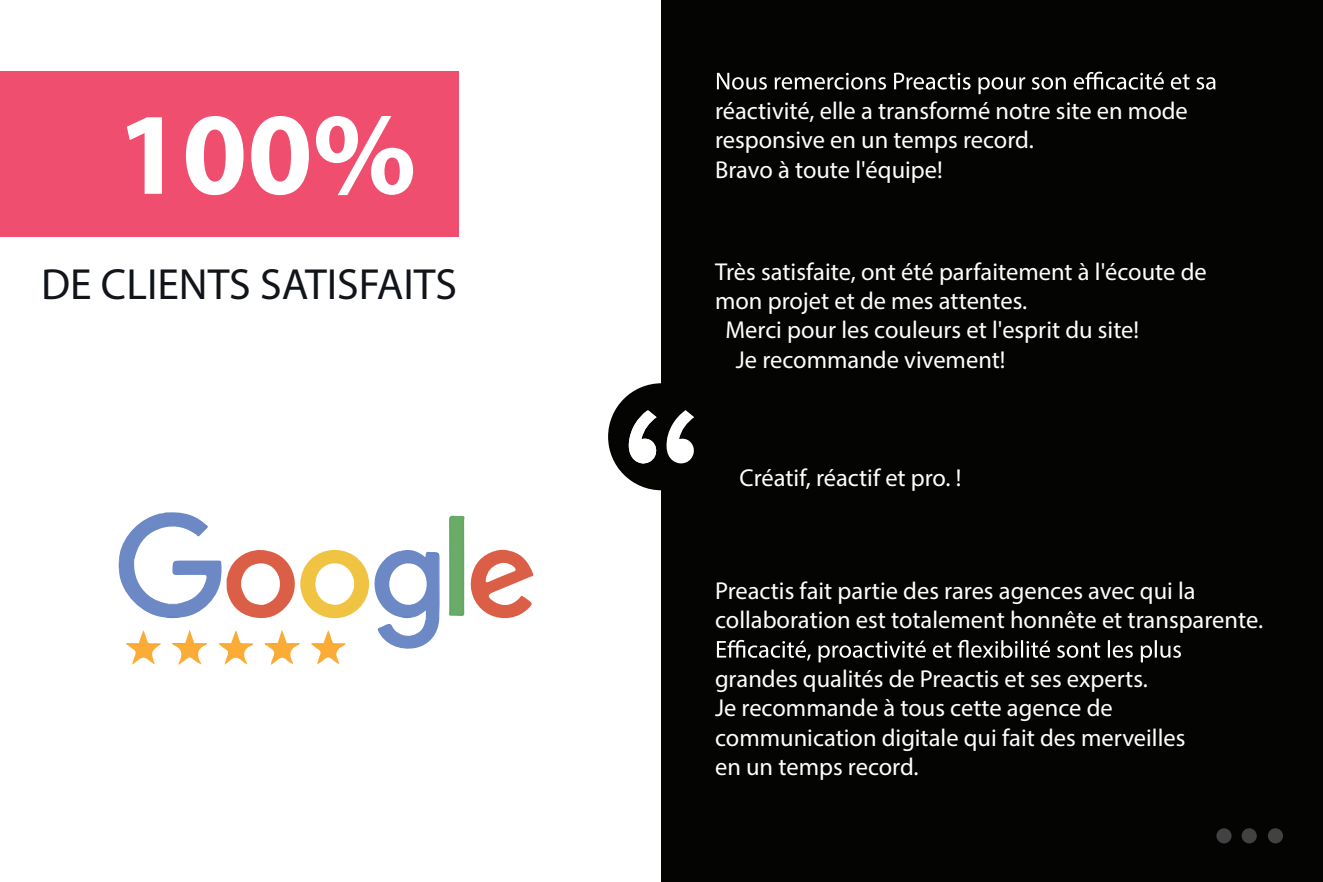
<style>
.page{position:relative;width:1323px;height:882px;background:#fff}
.page>*{position:absolute;margin:0;border:0;box-sizing:border-box;transform-origin:0 0}
.t1{font:700 117.77px "Myriad Pro";color:#fff}
.t2{font:43.75px "Myriad Pro";color:#11151a}
.t3{font:24.5px/29.4px "Myriad Pro";color:#fdfefe}
</style>
<div class="page">
<div style="left:0;top:71px;width:459px;height:165px;background:#f04e6e"></div>
<div style="left:662px;top:0;width:661px;height:882px;background:#040503"></div>
<svg style="left:717px;top:72px;width:499px;height:22px"></svg>
<svg style="left:717px;top:640px;width:464px;height:22px"></svg>
<svg style="left:608px;top:383px;width:86px;height:107px"></svg>
<svg style="left:1216px;top:828px;width:16px;height:15px"></svg>
<div style="left:1242px;top:828px;width:15px;height:15px;background:#414241;border-radius:50%"></div>
<div style="left:1268px;top:828px;width:15px;height:15px;background:#414241;border-radius:50%"></div>
<div style="left:300px;top:550px;width:69px;height:68px;background:#f1c343;border-radius:50%"></div>
<svg style="left:265px;top:630px;width:35px;height:35px"></svg>
<svg style="left:172px;top:630px;width:35px;height:35px"></svg>
<svg style="left:126px;top:630px;width:35px;height:35px"></svg>
<svg style="left:219px;top:630px;width:34px;height:35px"></svg>
<svg style="left:311px;top:630px;width:35px;height:34px"></svg>
<svg style="left:366px;top:550px;width:74px;height:99px"></svg>
<svg style="left:315px;top:563px;width:40px;height:42px"></svg>
<svg style="left:119px;top:512px;width:184px;height:107px"></svg>
<svg style="left:449px;top:515px;width:85px;height:104px"></svg>
<h1 class="t1" style="left:117px;top:77px;width:301px">100%</h1>
<h2 class="t2" style="left:41px;top:257px;width:417px">DE CLIENTS SATISFAITS</h2>
<p class="t3" style="left:715px;top:95px;width:474px">réactivité, elle a transformé notre site en mode responsive en un temps record.<br>Bravo à toute l'équipe!</p>
<p class="t3" style="left:715px;top:256px;width:493px">Très satisfaite, ont été parfaitement à l'écoute de</p>
<p class="t3" style="left:715px;top:286px;width:314px">mon projet et de mes attentes.</p>
<p class="t3" style="left:725px;top:315px;width:415px">Merci pour les couleurs et l'esprit du site!</p>
<p class="t3" style="left:736px;top:344px;width:271px">Je recommande vivement!</p>
<p class="t3" style="left:740px;top:462px;width:223px">Créatif, réactif et pro. !</p>
<p class="t3" style="left:715px;top:575px;width:550px">Preactis fait partie des rares agences avec qui la collaboration est totalement honnête et transparente.</p>
<p class="t3" style="left:715px;top:663px;width:472px">grandes qualités de Preactis et ses experts.<br>Je recommande à tous cette agence de communication digitale qui fait des merveilles en un temps record.</p>
</div>
